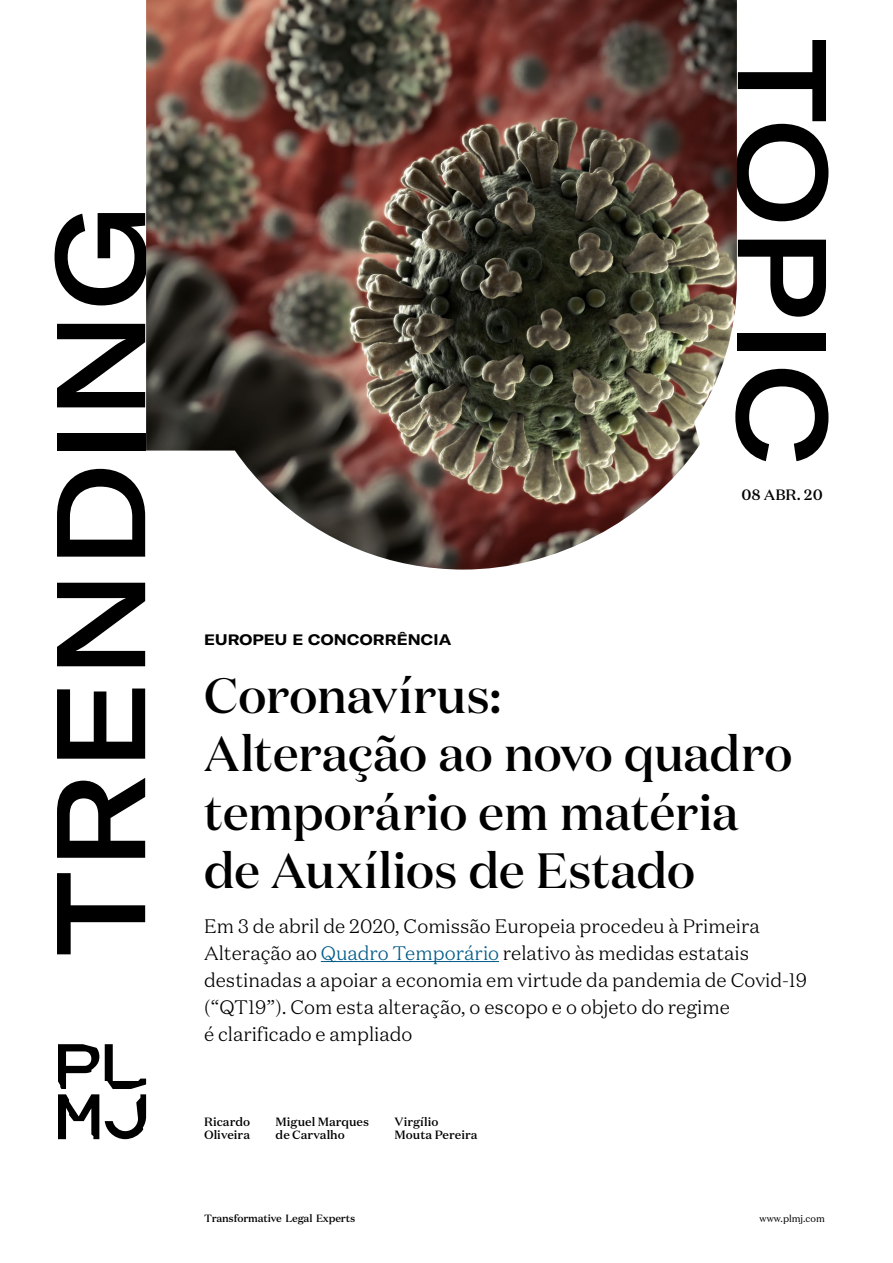
<style>
.page{position:relative;width:893px;height:1263px;background:#fff}
.page>*{position:absolute;margin:0;border:0;box-sizing:border-box;transform-origin:0 0}
.t1{font:500 expanded 124.2px "GT America";letter-spacing:.02em;color:#000}
.t2{font:500 49.5px/58.5px "Domaine Display";color:#000}
.t3{font:300 19.5px/27px "Domaine Text";color:#000}
.t4{font:700 expanded 15px "GT America";letter-spacing:.01em;color:#000}
.t5{font:500 15px "Domaine Text";color:#000}
.t6{font:500 12px/13.5px "Domaine Text";color:#000}
.t7{font:500 10.5px "Domaine Text";letter-spacing:-.02em;color:#000}
.t8{font:9.75px "Domaine Text";color:#000}
.s1{color:#005b88}
</style>
<div class="page">
<svg style="left:58px;top:1044px;width:88px;height:95px"></svg>
<img style="left:146px;top:0;width:591px;height:569px">
<hr style="left:321px;top:961px;width:178px;height:1px;background:#005b88">
<h1 class="t1" style="left:26px;top:955px;width:752px;rotate:-90deg">TRENDING</h1>
<h1 class="t1" style="left:857px;top:39px;width:428px;rotate:90deg">TOPIC</h1>
<p class="t5" style="left:741px;top:485px;width:83px">08 ABR. 20</p>
<p class="t4" style="left:204px;top:630px;width:249px">EUROPEU E CONCORRÊNCIA</p>
<h2 class="t2" style="left:204px;top:665px;width:590px">Coronavírus:<br>Alteração ao novo quadro temporário em matéria de Auxílios de Estado</h2>
<p class="t3" style="left:204px;top:912px;width:604px">Em 3 de abril de 2020, Comissão Europeia procedeu à Primeira Alteração ao <span class="s1">Quadro Temporário</span> relativo às medidas estatais destinadas a apoiar a economia em virtude da pandemia de Covid-19 (“QT19”). Com esta alteração, o escopo e o objeto do regime<br>é clarificado e ampliado</p>
<p class="t6" style="left:204px;top:1114px;width:48px">Ricardo<br>Oliveira</p>
<p class="t6" style="left:276px;top:1114px;width:95px">Miguel Marques de Carvalho</p>
<p class="t6" style="left:395px;top:1114px;width:84px">Virgílio<br>Mouta Pereira</p>
<p class="t7" style="left:204px;top:1211px;width:153px">Transformative Legal Experts</p>
<p class="t8" style="left:760px;top:1212px;width:67px">www.plmj.com</p>
</div>
